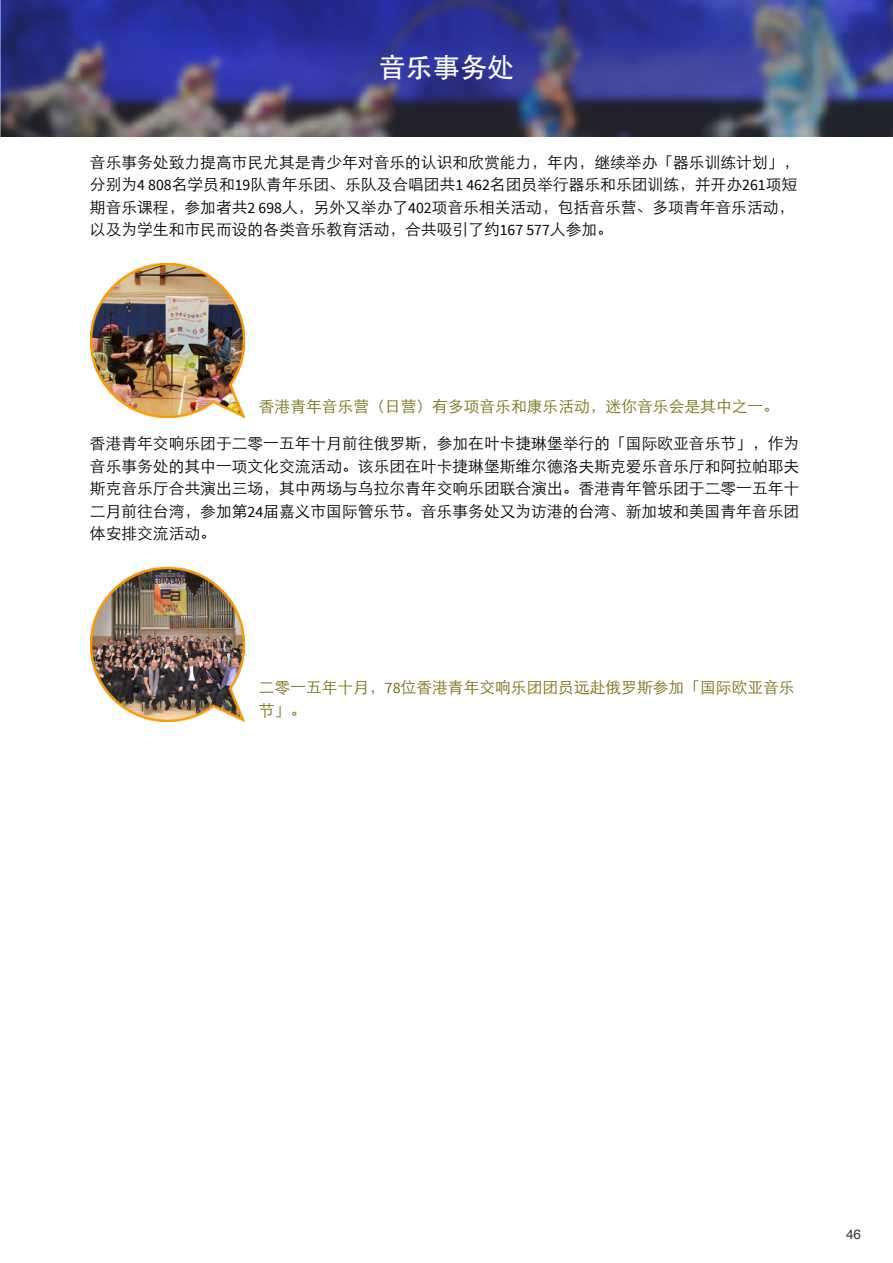
<style>
.page{position:relative;width:893px;height:1263px;background:#fff}
.page>*{position:absolute;margin:0;border:0;box-sizing:border-box;transform-origin:0 0}
.t1{font:27px "ST Heiti";color:#fff}
.t2{font:15.75px/22.5px "ST Xihei";color:#000}
.t3{font:15.75px/22.5px "ST Xihei";color:#756e11}
.t4{font:13.5px "Helvetica";color:#383839}
.s1{font-family:"Source Sans Pro"}
</style>
<div class="page">
<img style="left:90px;top:264px;width:154px;height:153px">
<img style="left:90px;top:568px;width:154px;height:153px">
<img style="left:0;top:1px;width:893px;height:135px">
<h1 class="t1" style="left:379px;top:54px;width:137px">音乐事务处</h1>
<p class="t2" style="left:90px;top:151px;width:711px">音乐事务处致力提高市民尤其是青少年对音乐的认识和欣赏能力，年内，继续举办「器乐训练计划」，分别为<span class="s1">4 808</span>名学员和<span class="s1">19</span>队青年乐团、乐队及合唱团共<span class="s1">1 462</span>名团员举行器乐和乐团训练，并开办<span class="s1">261</span>项短期音乐课程，参加者共<span class="s1">2 698</span>人，另外又举办了<span class="s1">402</span>项音乐相关活动，包括音乐营、多项青年音乐活动，以及为学生和市民而设的各类音乐教育活动，合共吸引了约<span class="s1">167 577</span>人参加。</p>
<p class="t3" style="left:259px;top:395px;width:522px">香港青年音乐营（日营）有多项音乐和康乐活动，迷你音乐会是其中之一。</p>
<p class="t2" style="left:90px;top:432px;width:711px;text-align:justify">香港青年交响乐团于二零一五年十月前往俄罗斯，参加在叶卡捷琳堡举行的「国际欧亚音乐节」，作为音乐事务处的其中一项文化交流活动。该乐团在叶卡捷琳堡斯维尔德洛夫斯克爱乐音乐厅和阿拉帕耶夫斯克音乐厅合共演出三场，其中两场与乌拉尔青年交响乐团联合演出。香港青年管乐团于二零一五年十二月前往台湾，参加第<span class="s1">24</span>届嘉义市国际管乐节。音乐事务处又为访港的台湾、新加坡和美国青年音乐团体安排交流活动。</p>
<p class="t3" style="left:259px;top:676px;width:537px">二零一五年十月，<span class="s1">78</span>位香港青年交响乐团团员远赴俄罗斯参加「国际欧亚音乐节」。</p>
<p class="t4" style="left:846px;top:1224px;width:16px">46</p>
</div>
